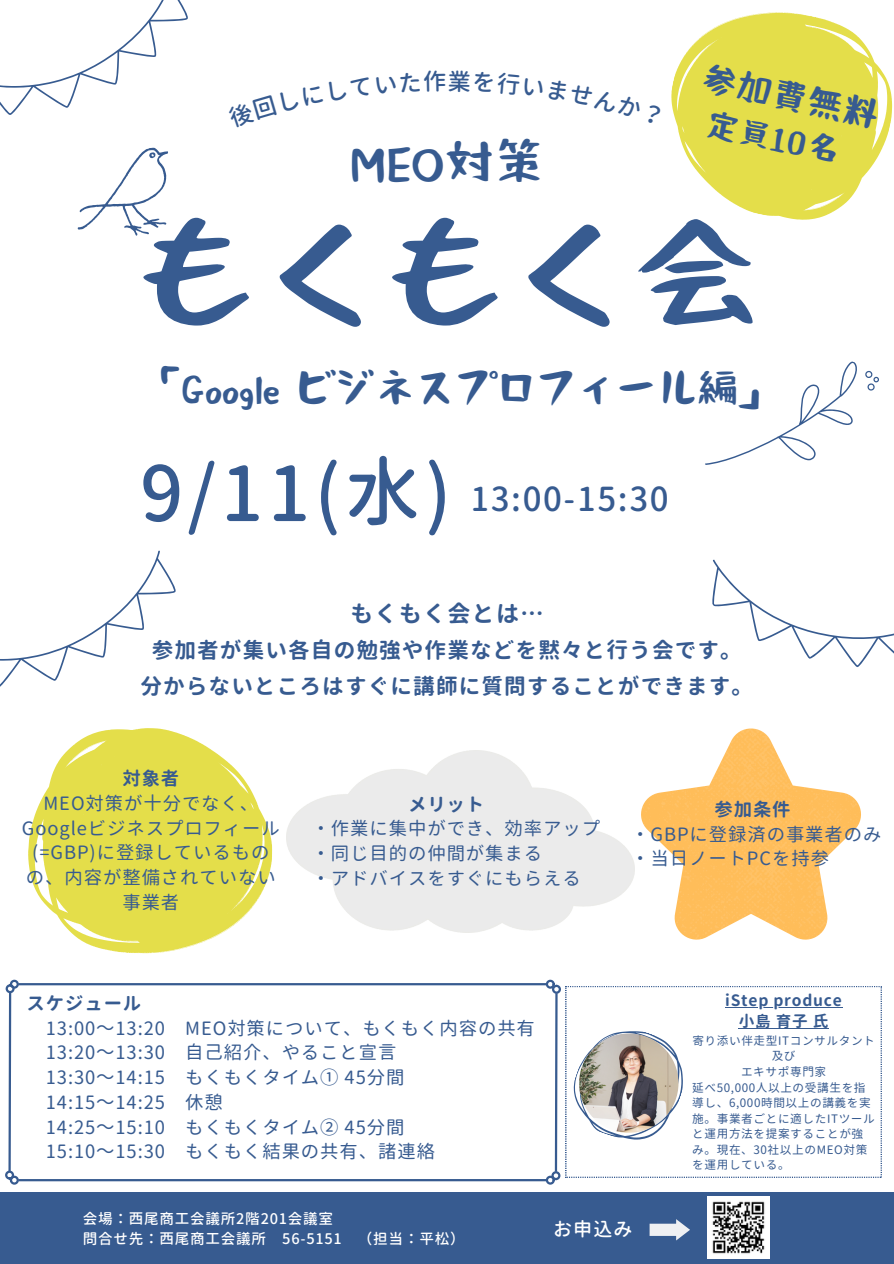
<style>
.page{position:relative;width:894px;height:1264px;background:#fff}
.page>*{position:absolute;margin:0;border:0;box-sizing:border-box;transform-origin:0 0}
.t1{font:700 124.2px "Otsutome font";color:#375b90}
.t2{font:500 75.75px "Gen Jyuu Gothic";color:#375b90}
.t3{font:700 49.35px "Otsutome font";color:#375b90}
.t4{font:700 40.35px "Otsutome font";color:#375b90}
.t5{font:700 36px "Otsutome font";color:#375b90}
.t6{font:500 33px "Gen Jyuu Gothic";letter-spacing:.05em;color:#375b90}
.t7{font:700 31.5px "Otsutome font";color:#375b90}
.t8{font:700 23.1px "Gen Jyuu Gothic";letter-spacing:.05em;color:#375b90}
.t9{font:700 21.6px "Gen Jyuu Gothic";letter-spacing:.05em;color:#375b90}
.t10{font:500 19.05px "Gen Jyuu Gothic";color:#fff}
.t11{font:18.3px/24.8px "Gen Jyuu Gothic";letter-spacing:.05em;color:#375b90}
.t12{font:700 18.3px "Gen Jyuu Gothic";letter-spacing:.05em;color:#375b90}
.t13{font:700 15.6px "Gen Jyuu Gothic";letter-spacing:.05em;color:#375b90}
.t14{font:500 14.55px "Gen Jyuu Gothic";letter-spacing:.05em;color:#fff}
.t15{font:11.7px/15.6px "Gen Jyuu Gothic";letter-spacing:.05em;color:#375b90;text-align:center}
</style>
<div class="page">
<div style="left:552px;top:984px;width:9px;height:9px;border:2px solid #375b90;border-radius:50%"></div>
<div style="left:551px;top:1171px;width:9px;height:9px;border:2px solid #375b90;border-radius:50%"></div>
<svg style="left:7px;top:992px;width:5px;height:178px"></svg>
<div style="left:6px;top:984px;width:9px;height:9px;border:2px solid #375b90;border-radius:50%"></div>
<div style="left:5px;top:1170px;width:9px;height:9px;border:2px solid #375b90;border-radius:50%"></div>
<hr style="left:18px;top:1178px;width:528px;height:3px;background:#375b90">
<div style="left:10px;top:1175px;width:9px;height:9px;border:2px solid #375b90;border-radius:50%"></div>
<div style="left:545px;top:1175px;width:9px;height:9px;border:2px solid #375b90;border-radius:50%"></div>
<hr style="left:18px;top:983px;width:528px;height:2px;background:#375b90">
<div style="left:10px;top:979px;width:9px;height:9px;border:2px solid #375b90;border-radius:50%"></div>
<div style="left:545px;top:979px;width:9px;height:9px;border:2px solid #375b90;border-radius:50%"></div>
<svg style="left:28px;top:728px;width:245px;height:226px;fill:#e4de4a"></svg>
<svg style="left:80px;top:741px;width:24px;height:12px"></svg>
<svg style="left:165px;top:911px;width:83px;height:41px"></svg>
<svg style="left:0;top:0;width:188px;height:115px"></svg>
<svg style="left:0;top:550px;width:176px;height:137px"></svg>
<svg style="left:712px;top:559px;width:181px;height:108px"></svg>
<svg style="left:77px;top:147px;width:91px;height:89px"></svg>
<svg style="left:705px;top:361px;width:174px;height:104px"></svg>
<svg style="left:565px;top:986px;width:316px;height:191px"></svg>
<svg style="left:553px;top:990px;width:143px;height:183px"></svg>
<img style="left:579px;top:1033px;width:99px;height:99px;border-radius:50%">
<hr style="left:725px;top:1006px;width:117px;height:1px;background:#375b90">
<hr style="left:738px;top:1028px;width:91px;height:1px;background:#375b90">
<div style="left:0;top:1192px;width:893px;height:71px;background:#375b90"></div>
<svg style="left:649px;top:1219px;width:40px;height:21px"></svg>
<svg style="left:641px;top:728px;width:219px;height:211px"></svg>
<svg style="left:671px;top:12px;width:222px;height:208px;fill:#e4de4a"></svg>
<svg style="left:805px;top:203px;width:23px;height:8px"></svg>
<svg style="left:703px;top:12px;width:81px;height:25px"></svg>
<img style="left:707px;top:1196px;width:62px;height:62px">
<p class="t3" style="left:350px;top:142px;width:195px">MEO対策</p>
<p class="t5" style="left:705px;top:64px;width:181px;rotate:12deg">参加費無料</p>
<p class="t7" style="left:710px;top:112px;width:136px;rotate:12deg">定員10名</p>
<p class="t1" style="left:136px;top:225px;width:623px">もくもく会</p>
<p class="t4" style="left:142px;top:372px;width:638px">「Google ビジネスプロフィール編」</p>
<p class="t2" style="left:140px;top:439px;width:313px">9/11(水)</p>
<p class="t6" style="left:470px;top:475px;width:200px">13:00-15:30</p>
<p class="t8" style="left:350px;top:596px;width:195px">もくもく会とは…</p>
<p class="t9" style="left:152px;top:634px;width:591px">参加者が集い各自の勉強や作業などを黙々と行う会です。</p>
<p class="t9" style="left:140px;top:670px;width:614px">分からないところはすぐに講師に質問することができます。</p>
<p class="t12" style="left:122px;top:765px;width:58px">対象者</p>
<p class="t11" style="left:22px;top:790px;width:259px;text-align:center">MEO対策が十分でなく、<br>Googleビジネスプロフィール(=GBP)に登録しているものの、内容が整備されていない</p>
<p class="t11" style="left:122px;top:889px;width:58px">事業者</p>
<p class="t12" style="left:408px;top:791px;width:78px">メリット</p>
<p class="t11" style="left:311px;top:816px;width:290px">・作業に集中ができ、効率アップ・同じ目的の仲間が集まる<br>・アドバイスをすぐにもらえる</p>
<p class="t12" style="left:27px;top:990px;width:116px">スケジュール</p>
<p class="t11" style="left:46px;top:1015px;width:490px">13:00～13:20 MEO対策について、もくもく内容の共有</p>
<h5 class="t11" style="left:46px;top:1040px;width:352px">13:20～13:30 自己紹介、やること宣言</h5>
<h6 class="t11" style="left:46px;top:1064px;width:360px">13:30～14:15 もくもくタイム① 45分間</h6>
<p class="t11" style="left:46px;top:1089px;width:178px">14:15～14:25 休憩</p>
<h3 class="t11" style="left:46px;top:1114px;width:360px">14:25～15:10 もくもくタイム② 45分間</h3>
<p class="t11" style="left:46px;top:1139px;width:390px">15:10～15:30 もくもく結果の共有、諸連絡</p>
<p class="t12" style="left:714px;top:796px;width:78px">参加条件</p>
<p class="t11" style="left:631px;top:821px;width:252px">・GBPに登録済の事業者のみ・当日ノートPCを持参</p>
<h4 class="t13" style="left:725px;top:989px;width:118px">iStep produce</h4>
<h2 class="t13" style="left:738px;top:1010px;width:91px">小島育子氏</h2>
<h5 class="t15" style="left:692px;top:1032px;width:184px">寄り添い伴走型ITコンサルタント及び</h5>
<p class="t15" style="left:740px;top:1063px;width:87px">エキサポ専門家</p>
<p class="t15" style="left:692px;top:1079px;width:184px;text-align:left">延べ50,000人以上の受講生を指導し、6,000時間以上の講義を実施。事業者ごとに適したITツールと運用方法を提案することが強み。現在、30社以上のMEO対策を運用している。</p>
<p class="t14" style="left:83px;top:1208px;width:252px">会場：西尾商工会議所2階201会議室</p>
<p class="t14" style="left:83px;top:1228px;width:383px">問合せ先：西尾商工会議所 56-5151 （担当：平松）</p>
<p class="t10" style="left:553px;top:1215px;width:81px">お申込み</p>
</div>
